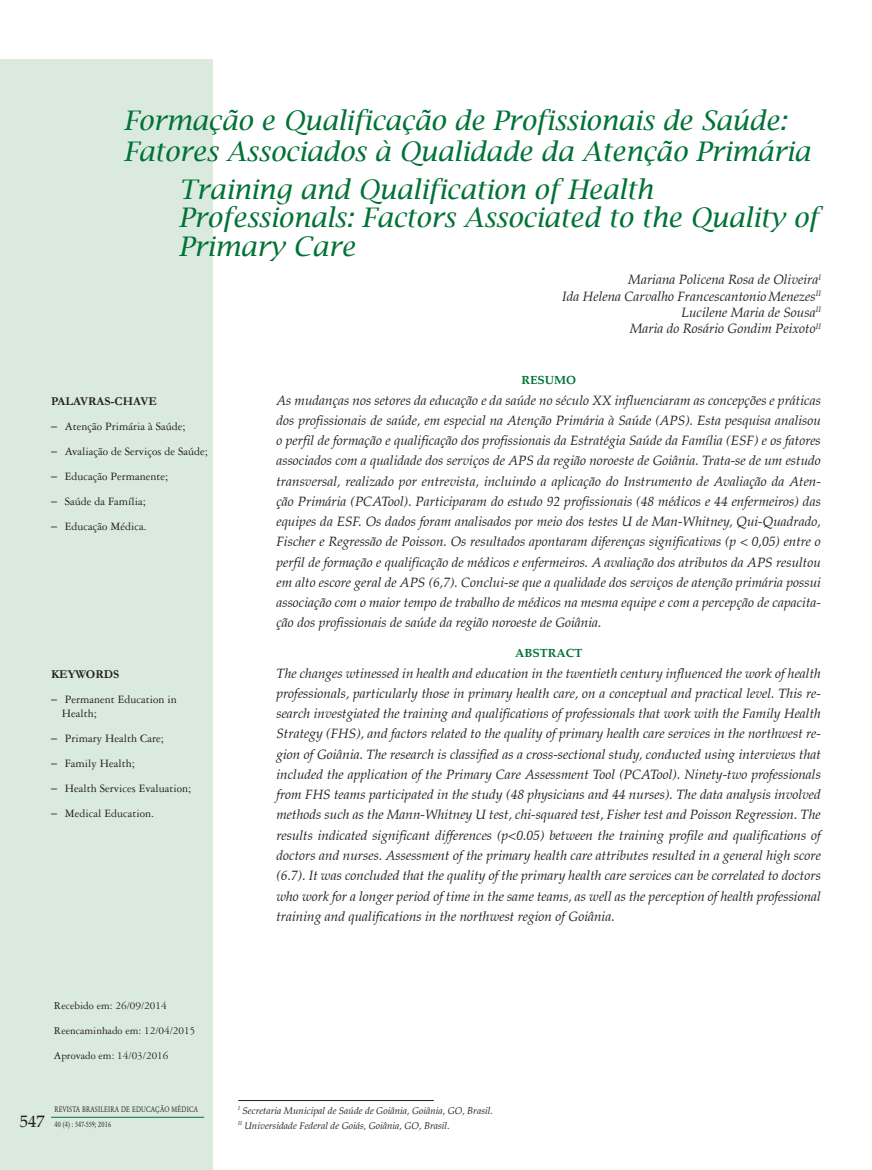
<style>
.page{position:relative;width:872px;height:1170px;background:#fff}
.page>*{position:absolute;margin:0;border:0;box-sizing:border-box;transform-origin:0 0}
.t1{font:italic 27px/28.5px "Lucida Bright";color:#007236}
.t2{font:italic 13.5px/20.2px "Palton";color:#231f20;text-align:justify}
.t3{font:12px/14.4px "Garamond 3 LT Std";color:#231f20}
.t4{font:700 12px "Garamond";color:#231f20}
.t5{font:700 12px "Palton";color:#007236}
.t6{font:11.25px "Garamond 3 LT Std";color:#231f20}
.t7{font:italic 9.75px/15px "Palton";color:#231f20}
.t8{font:8.25px/15px "Garamond";letter-spacing:.03em;color:#231f20;scale:.8 1}
.s1{font-family:"Palton Roman"}
.s2{font-family:"Palton Roman";font-size:16.5px}
</style>
<div class="page">
<div style="left:0;top:60px;width:213px;height:1109px;background:#dbeadf"></div>
<hr style="left:51px;top:1116px;width:153px;height:1px;background:#007236">
<hr style="left:238px;top:1100px;width:196px;height:1px;background:#231f20">
<h1 class="t1" style="left:123px;top:104px;width:688px;line-height:31.5px">Formação e Qualificação de Profissionais de Saúde:<br>Fatores Associados à Qualidade da Atenção Primária</h1>
<h1 class="t1" style="left:179px;top:174px;width:641px">Training and Qualification of Health<br>Professionals: Factors Associated to the Quality of<br>Primary Care</h1>
<p class="t2" style="left:562px;top:272px;width:260px;line-height:16.2px;text-align:right">Mariana Policena Rosa de Oliveira<sup>I<br></sup>Ida Helena Carvalho FrancescantonioMenezes<sup>II </sup>Lucilene Maria de Sousa<sup>II<br></sup>Maria do Rosário Gondim Peixoto<sup>II</sup></p>
<p class="t4" style="left:51px;top:393px;width:107px">PALAVRAS-CHAVE</p>
<p class="t3" style="left:51px;top:419px;width:136px"><span class="s1">–</span> Atenção Primária à Saúde;</p>
<p class="t3" style="left:51px;top:444px;width:158px"><span class="s1">–</span> Avaliação de Serviços de Saúde;</p>
<p class="t3" style="left:51px;top:469px;width:118px"><span class="s1">–</span> Educação Permanente;</p>
<p class="t3" style="left:51px;top:494px;width:96px"><span class="s1">–</span> Saúde da Família;</p>
<p class="t3" style="left:51px;top:519px;width:97px"><span class="s1">–</span> Educação Médica.</p>
<p class="t4" style="left:51px;top:665px;width:70px">KEYWORDS</p>
<p class="t3" style="left:62px;top:692px;width:117px;text-indent:-11px"><span class="s1">–</span> Permanent Education in<br>Health;</p>
<p class="t3" style="left:51px;top:731px;width:114px"><span class="s1">–</span> Primary Health Care;</p>
<p class="t3" style="left:51px;top:756px;width:85px"><span class="s1">–</span> Family Health;</p>
<p class="t3" style="left:51px;top:781px;width:141px"><span class="s1">–</span> Health Services Evaluation;</p>
<p class="t3" style="left:51px;top:806px;width:104px"><span class="s1">–</span> Medical Education.</p>
<p class="t6" style="left:54px;top:999px;width:114px">Recebido em: 26/09/2014</p>
<p class="t6" style="left:54px;top:1024px;width:143px">Reencaminhado em: 12/04/2015</p>
<p class="t6" style="left:54px;top:1049px;width:116px">Aprovado em: 14/03/2016</p>
<p class="t5" style="left:521px;top:373px;width:56px">RESUMO</p>
<p class="t2" style="left:276px;top:390px;width:546px">As mudanças nos setores da educação e da saúde no século XX influenciaram as concepções e práticas dos profissionais de saúde, em especial na Atenção Primária à Saúde (APS). Esta pesquisa analisou o perfil de formação e qualificação dos profissionais da Estratégia Saúde da Família (ESF) e os fatores associados com a qualidade dos serviços de APS da região noroeste de Goiânia. Trata-se de um estudo transversal, realizado por entrevista, incluindo a aplicação do Instrumento de Avaliação da Aten&shy;ção Primária (PCATool). Participaram do estudo 92 profissionais (48 médicos e 44 enfermeiros) das equipes da ESF. Os dados foram analisados por meio dos testes U de Man-Whitney, Qui-Quadrado, Fischer e Regressão de Poisson. Os resultados apontaram diferenças significativas (p &lt; 0,05) entre o perfil de formação e qualificação de médicos e enfermeiros. A avaliação dos atributos da APS resultou em alto escore geral de APS (6,7). Conclui-se que a qualidade dos serviços de atenção primária possui associação com o maior tempo de trabalho de médicos na mesma equipe e com a percepção de capacita&shy;ção dos profissionais de saúde da região noroeste de Goiânia.</p>
<p class="t5" style="left:515px;top:646px;width:69px">ABSTRACT</p>
<p class="t2" style="left:276px;top:663px;width:546px">The changes wtinessed in health and education in the twentieth century influenced the work of health professionals, particularly those in primary health care, on a conceptual and practical level. This re&shy;search investgiated the training and qualifications of professionals that work with the Family Health Strategy (FHS), and factors related to the quality of primary health care services in the northwest re&shy;gion of Goiânia. The research is classified as a cross-sectional study, conducted using interviews that included the application of the Primary Care Assessment Tool (PCATool). Ninety-two professionals from FHS teams participated in the study (48 physicians and 44 nurses). The data analysis involved methods such as the Mann-Whitney U test, chi-squared test, Fisher test and Poisson Regression. The results indicated significant differences (p&lt;0.05) between the training profile and qualifications of doctors and nurses. Assessment of the primary health care attributes resulted in a general high score (6.7). It was concluded that the quality of the primary health care services can be correlated to doctors who work for a longer period of time in the same teams, as well as the perception of health professional training and qualifications in the northwest region of Goiânia.</p>
<p class="t8" style="left:20px;top:1101px;width:224px;text-indent:35px">REVISTA BRASILEIRA DE EDUCAÇÃO MÉDICA<br><span class="s2">547</span> 40 (4) : 547-559; 2016</p>
<p class="t7" style="left:238px;top:1102px;width:256px"><sup>I</sup> Secretaria Municipal de Saúde de Goiânia, Goiânia, GO, Brasil.<br><sup>II</sup> Universidade Federal de Goiás, Goiânia, GO, Brasil.</p>
</div>
